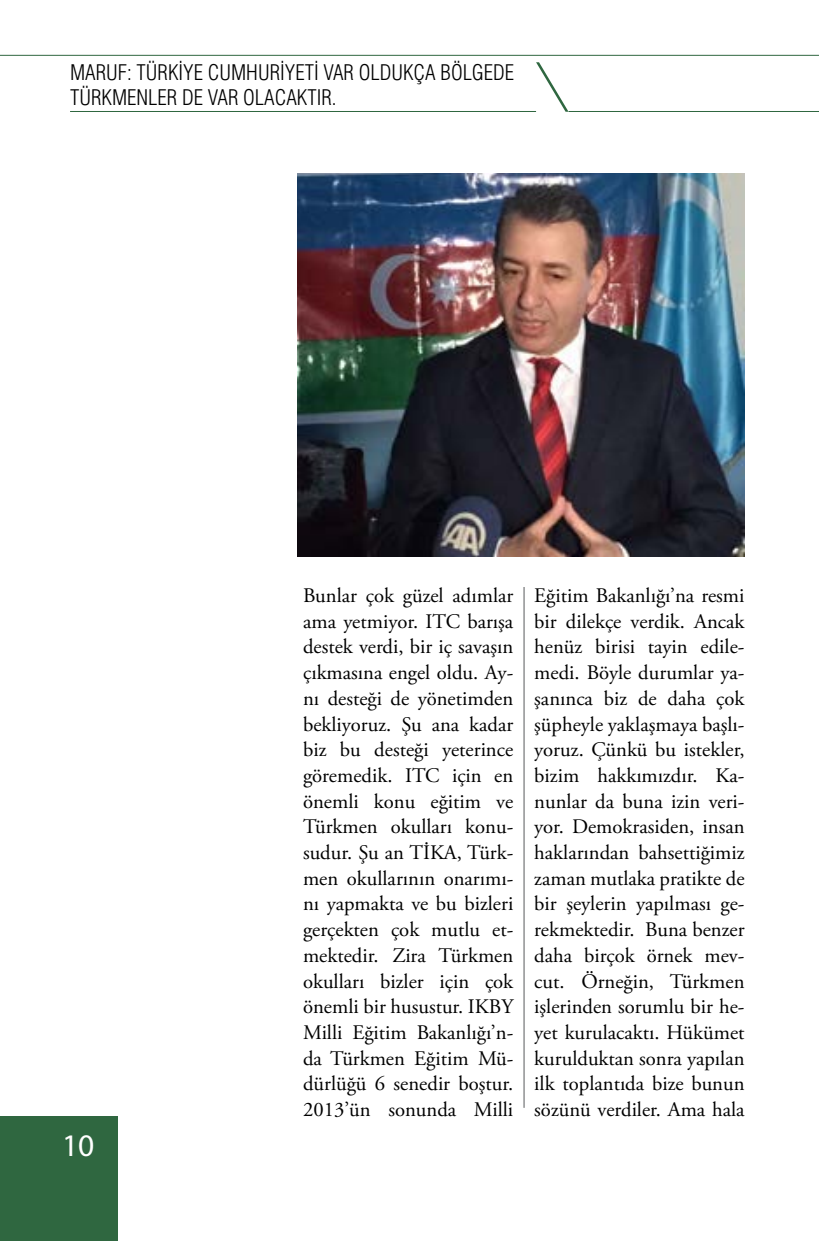
<style>
.page{position:relative;width:819px;height:1241px;background:#fff}
.page>*{position:absolute;margin:0;border:0;box-sizing:border-box;transform-origin:0 0}
.t1{font:31.5px "Myriad Pro";color:#fff}
.t2{font:300 condensed 21px/25.2px "Helvetica LT Std";color:#000}
.t3{font:20.65px/25.7px "Adobe Garamond Pro";color:#000;text-align:justify}
</style>
<div class="page">
<hr style="left:568px;top:111px;width:251px;height:1px;background:#2f6740">
<hr style="left:0;top:55px;width:819px;height:1px;background:#2f6740">
<svg style="left:536px;top:62px;width:32px;height:50px"></svg>
<hr style="left:70px;top:111px;width:466px;height:1px;background:#2f6740">
<div style="left:0;top:1116px;width:117px;height:124px;background:#2f6740"></div>
<hr style="left:523px;top:587px;width:1px;height:520px;background:#58595b">
<img style="left:298px;top:174px;width:446px;height:382px">
<p class="t2" style="left:70px;top:60px;width:445px">MARUF: TÜRKIYE CUMHURIYETI VAR OLDUKÇA BÖLGEDE<br>TÜRKMENLER DE VAR OLACAKTIR.</p>
<h1 class="t1" style="left:62px;top:1125px;width:34px">10</h1>
<p class="t3" style="left:303px;top:583px;width:212px">Bunlar çok güzel adımlar ama yetmiyor. ITC barışa destek verdi, bir iç savaşın çıkmasına engel oldu. Ay&shy;nı desteği de yönetimden bekliyoruz. Şu ana kadar biz bu desteği yeterince göremedik. ITC için en önemli konu eğitim ve Türkmen okulları konu&shy;sudur. Şu an TİKA, Türk&shy;men okullarının onarımı&shy;nı yapmakta ve bu bizleri gerçekten çok mutlu et&shy;mektedir. Zira Türkmen okulları bizler için çok önemli bir husustur. IKBY Milli Eğitim Bakanlığı’n&shy;da Türkmen Eğitim Mü&shy;dürlüğü 6 senedir boştur.<br>2013’ün sonunda Milli</p>
<p class="t3" style="left:534px;top:583px;width:212px">Eğitim Bakanlığı’na resmi bir dilekçe verdik. Ancak henüz birisi tayin edile&shy;medi. Böyle durumlar ya&shy;şanınca biz de daha çok şüpheyle yaklaşmaya başlı&shy;yoruz. Çünkü bu istekler, bizim hakkımızdır. Ka&shy;nunlar da buna izin veri&shy;yor. Demokrasiden, insan haklarından bahsettiğimiz zaman mutlaka pratikte de bir şeylerin yapılması ge&shy;rekmektedir. Buna benzer daha birçok örnek mev&shy;cut. Örneğin, Türkmen işlerinden sorumlu bir he&shy;yet kurulacaktı. Hükümet kurulduktan sonra yapılan ilk toplantıda bize bunun sözünü verdiler. Ama hala</p>
</div>
